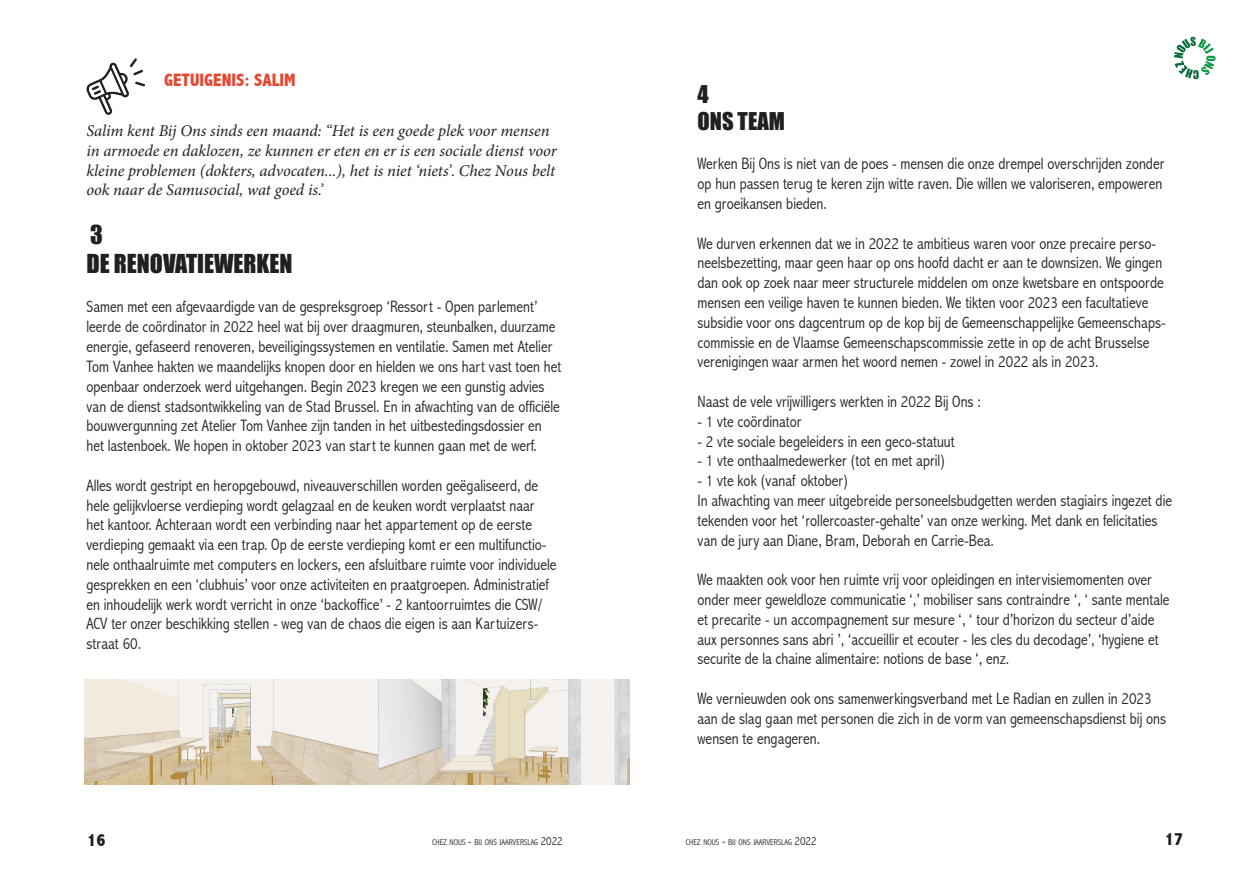
<style>
.page{position:relative;width:1259px;height:893px;background:#fff}
.page>*{position:absolute;margin:0;border:0;box-sizing:border-box;transform-origin:0 0}
.t1{font:24px/28.8px "Impact";color:#231f20}
.t2{font:22.5px/27px "Impact";color:#231f20}
.t3{font:800 condensed 18px "Abadi";color:#e6452e}
.t4{font:800 condensed 18px "Abadi";color:#231f20}
.t5{font:300 condensed 16.5px/19.8px "Abadi";color:#231f20}
.t6{font:italic 16.5px/19.8px "Minion Pro";letter-spacing:-.005em;color:#231f20}
.t7{font:300 condensed 8.4px "Abadi";color:#231f20}
.s1{font-size:12px}
</style>
<div class="page">
<svg style="left:1174px;top:37px;width:41px;height:42px"></svg>
<svg style="left:1202px;top:43px;width:9px;height:8px"></svg>
<img style="left:378px;top:679px;width:251px;height:105px">
<img style="left:84px;top:679px;width:294px;height:105px">
<svg style="left:86px;top:58px;width:59px;height:57px"></svg>
<p class="t3" style="left:164px;top:70px;width:133px">GETUIGENIS: SALIM</p>
<p class="t6" style="left:86px;top:121px;width:472px">Salim kent Bij Ons sinds een maand: “Het is een goede plek voor mensen in armoede en daklozen, ze kunnen er eten en er is een sociale dienst voor kleine problemen (dokters, advocaten...), het is niet ‘niets’. Chez Nous belt ook naar de Samusocial, wat goed is.’</p>
<p class="t1" style="left:86px;top:220px;width:207px">3<br>DE RENOVATIEWERKEN</p>
<p class="t5" style="left:86px;top:297px;width:476px">Samen met een afgevaardigde van de gespreksgroep ‘Ressort - Open parlement’ leerde de coördinator in 2022 heel wat bij over draagmuren, steunbalken, duurzame energie, gefaseerd renoveren, beveiligingssystemen en ventilatie. Samen met Atelier Tom Vanhee hakten we maandelijks knopen door en hielden we ons hart vast toen het openbaar onderzoek werd uitgehangen. Begin 2023 kregen we een gunstig advies van de dienst stadsontwikkeling van de Stad Brussel. En in afwachting van de officiële bouwvergunning zet Atelier Tom Vanhee zijn tanden in het uitbestedingsdossier en het lastenboek. We hopen in oktober 2023 van start te kunnen gaan met de werf.</p>
<p class="t5" style="left:86px;top:475px;width:471px">Alles wordt gestript en heropgebouwd, niveauverschillen worden geëgaliseerd, de hele gelijkvloerse verdieping wordt gelagzaal en de keuken wordt verplaatst naar<br>het kantoor. Achteraan wordt een verbinding naar het appartement op de eerste verdieping gemaakt via een trap. Op de eerste verdieping komt er een multifunctio&shy;nele onthaalruimte met computers en lockers, een afsluitbare ruimte voor individuele gesprekken en een ‘clubhuis’ voor onze activiteiten en praatgroepen. Administratief en inhoudelijk werk wordt verricht in onze ‘backoffice’ - 2 kantoorruimtes die CSW/ ACV ter onzer beschikking stellen - weg van de chaos die eigen is aan Kartuizers&shy;straat 60.</p>
<p class="t2" style="left:697px;top:80px;width:89px">4<br>ONS TEAM</p>
<p class="t5" style="left:697px;top:154px;width:468px;text-align:justify">Werken Bij Ons is niet van de poes - mensen die onze drempel overschrijden zonder op hun passen terug te keren zijn witte raven. Die willen we valoriseren, empoweren en groeikansen bieden.</p>
<p class="t5" style="left:697px;top:233px;width:470px">We durven erkennen dat we in 2022 te ambitieus waren voor onze precaire perso&shy;neelsbezetting, maar geen haar op ons hoofd dacht er aan te downsizen. We gingen dan ook op zoek naar meer structurele middelen om onze kwetsbare en ontspoorde mensen een veilige haven te kunnen bieden. We tikten voor 2023 een facultatieve subsidie voor ons dagcentrum op de kop bij de Gemeenschappelijke Gemeenschaps&shy;commissie en de Vlaamse Gemeenschapscommissie zette in op de acht Brusselse verenigingen waar armen het woord nemen - zowel in 2022 als in 2023.</p>
<p class="t5" style="left:697px;top:392px;width:285px">Naast de vele vrijwilligers werkten in 2022 Bij Ons :</p>
<p class="t5" style="left:697px;top:411px;width:105px">- 1 vte coördinator</p>
<p class="t5" style="left:697px;top:431px;width:259px">- 2 vte sociale begeleiders in een geco-statuut</p>
<p class="t5" style="left:697px;top:451px;width:249px">- 1 vte onthaalmedewerker (tot en met april)</p>
<p class="t5" style="left:697px;top:471px;width:152px">- 1 vte kok (vanaf oktober)</p>
<p class="t5" style="left:697px;top:491px;width:476px">In afwachting van meer uitgebreide personeelsbudgetten werden stagiairs ingezet die tekenden voor het ‘rollercoaster-gehalte’ van onze werking. Met dank en felicitaties van de jury aan Diane, Bram, Deborah en Carrie-Bea.</p>
<p class="t5" style="left:697px;top:570px;width:473px">We maakten ook voor hen ruimte vrij voor opleidingen en intervisiemomenten over onder meer geweldloze communicatie ‘,’ mobiliser sans contraindre ‘, ‘ sante mentale et precarite - un accompagnement sur mesure ‘, ‘ tour d’horizon du secteur d’aide aux personnes sans abri ’, ‘accueillir et ecouter - les cles du decodage’, ‘hygiene et securite de la chaine alimentaire: notions de base ‘, enz.</p>
<p class="t5" style="left:697px;top:689px;width:470px">We vernieuwden ook ons samenwerkingsverband met Le Radian en zullen in 2023 aan de slag gaan met personen die zich in de vorm van gemeenschapsdienst bij ons wensen te engageren.</p>
<p class="t4" style="left:87px;top:829px;width:20px">16</p>
<p class="t7" style="left:432px;top:837px;width:132px">CHEZ NOUS <span class="s1">-</span> BIJ ONS JAARVERSLAG <span class="s1">2022</span></p>
<p class="t7" style="left:686px;top:837px;width:132px">CHEZ NOUS <span class="s1">-</span> BIJ ONS JAARVERSLAG <span class="s1">2022</span></p>
<p class="t4" style="left:1165px;top:828px;width:20px">17</p>
</div>
